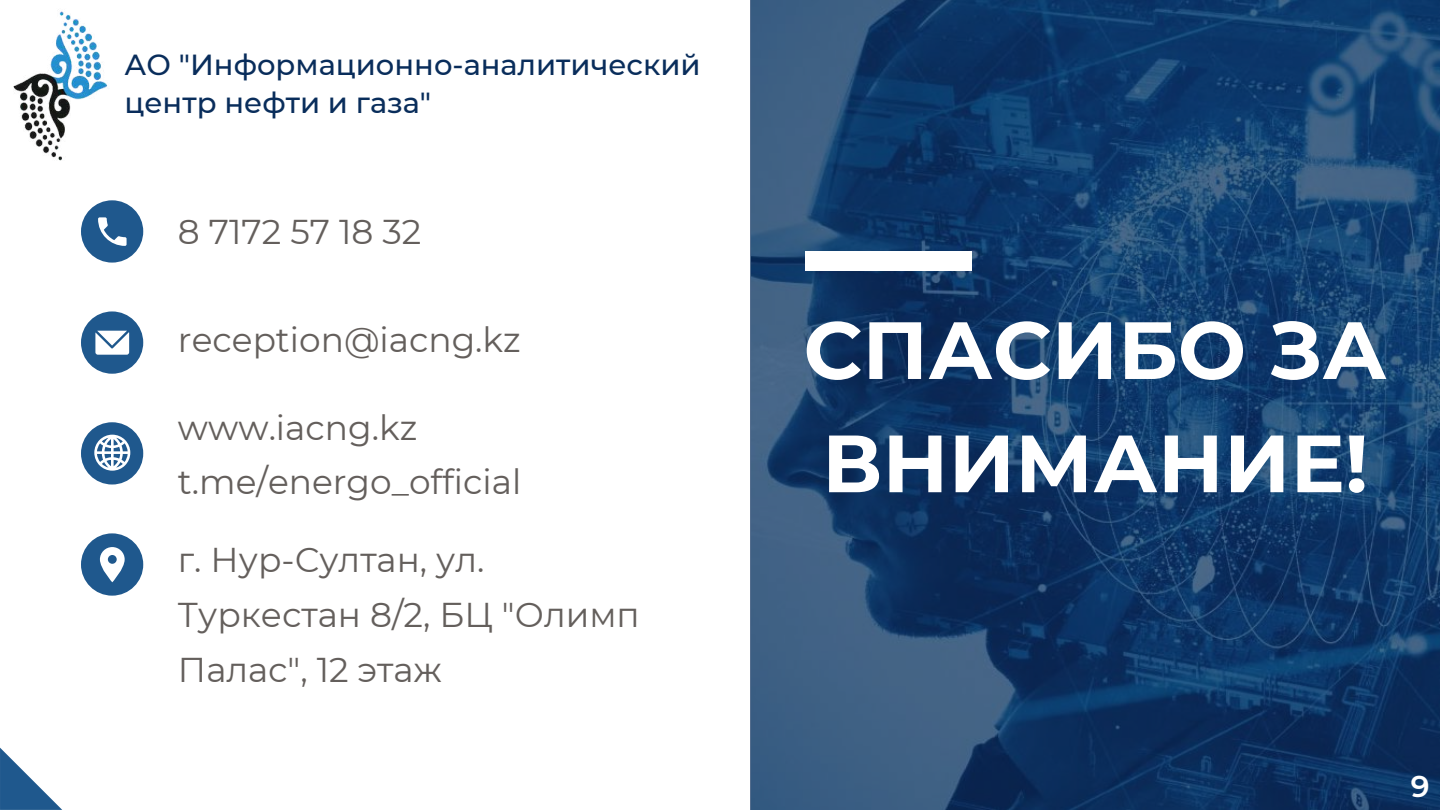
<style>
.page{position:relative;width:1440px;height:810px;background:#fff}
.page>*{position:absolute;margin:0;border:0;box-sizing:border-box;transform-origin:0 0}
.t1{font:700 81px/113.2px "Montserrat";color:#fff}
.t2{font:34.4px/54.8px "Montserrat";color:#645f5c}
.t3{font:600 30px "Montserrat";color:#fff}
.t4{font:500 29px/37.5px "Montserrat";color:#092d5b}
</style>
<div class="page">
<svg style="left:750px;top:0;width:690px;height:810px;background:#173f6c"></svg>
<div style="left:805px;top:251px;width:167px;height:19px;background:#fff"></div>
<div style="left:81px;top:200px;width:62px;height:63px;background:#1f588d;border-radius:50%"></div>
<svg style="left:98px;top:217px;width:29px;height:29px"></svg>
<div style="left:81px;top:311px;width:62px;height:63px;background:#1f588d;border-radius:50%"></div>
<svg style="left:95px;top:331px;width:34px;height:24px"></svg>
<div style="left:81px;top:422px;width:62px;height:63px;background:#1f588d;border-radius:50%"></div>
<svg style="left:94px;top:435px;width:36px;height:36px"></svg>
<svg style="left:0;top:748px;width:62px;height:62px"></svg>
<div style="left:81px;top:533px;width:62px;height:63px;background:#1f588d;border-radius:50%"></div>
<svg style="left:100px;top:547px;width:25px;height:35px"></svg>
<img style="left:13px;top:11px;width:95px;height:150px">
<p class="t4" style="left:124px;top:46px;width:578px">АО "Информационно-аналитический центр нефти и газа"</p>
<p class="t2" style="left:178px;top:204px;width:245px">8 7172 57 18 32</p>
<p class="t2" style="left:178px;top:312px;width:344px">reception@iacng.kz</p>
<p class="t2" style="left:178px;top:400px;width:345px">www.iacng.kz t.me/energo_official</p>
<p class="t2" style="left:178px;top:533px;width:463px">г. Нур-Султан, ул.<br>Туркестан 8/2, БЦ "Олимп<br>Палас", 12 этаж</p>
<h1 class="t1" style="left:804px;top:293px;width:585px">СПАСИБО ЗА<br>ВНИМАНИЕ!</h1>
<p class="t3" style="left:1411px;top:768px;width:20px">9</p>
</div>
